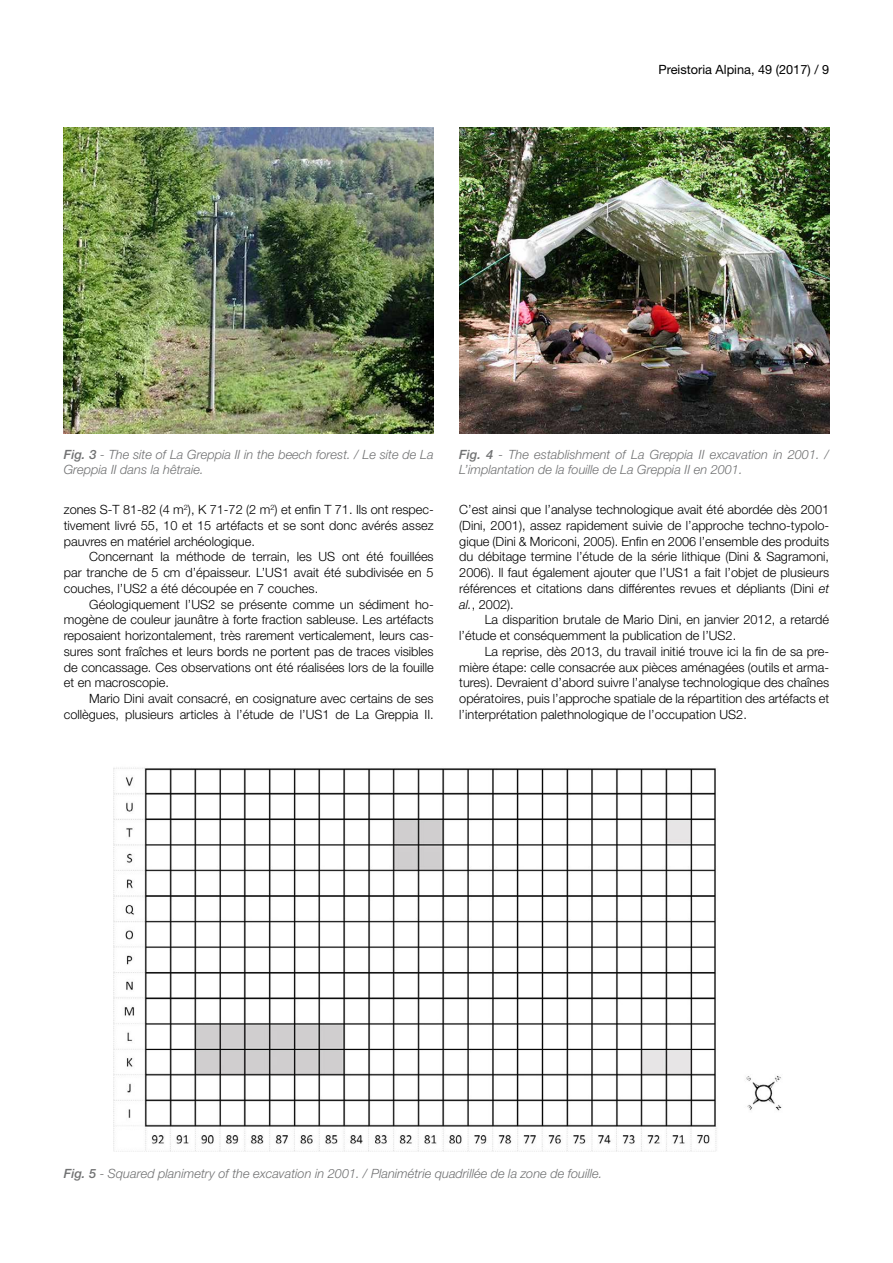
<style>
.page{position:relative;width:893px;height:1263px;background:#fff}
.page>*{position:absolute;margin:0;border:0;box-sizing:border-box;transform-origin:0 0}
.t1{font:300 12.75px/15.8px "Helvetica Neue";color:#000;text-align:justify}
.t2{font:italic 300 12.75px/15px "Helvetica Neue";color:#707172}
.t3{font:12.75px "Helvetica Neue";color:#000}
.s1{font-weight:500}
.s2{font-style:italic}
</style>
<div class="page">
<img style="left:64px;top:128px;width:370px;height:306px">
<img style="left:459px;top:128px;width:370px;height:306px">
<img style="left:114px;top:767px;width:668px;height:384px">
<p class="t3" style="left:658px;top:65px;width:172px">Preistoria Alpina, 49 (2017) / 9</p>
<p class="t2" style="left:64px;top:448px;width:371px"><span class="s1">Fig. 3</span> - The site of La Greppia II in the beech forest. / Le site de La<br>Greppia II dans la hêtraie.</p>
<p class="t2" style="left:459px;top:448px;width:371px"><span class="s1">Fig. 4</span> - The establishment of La Greppia II excavation in 2001. /<br>L’implantation de la fouille de La Greppia II en 2001.</p>
<p class="t1" style="left:64px;top:503px;width:371px">zones S-T 81-82 (4 m<sup>2</sup>), K 71-72 (2 m<sup>2</sup>) et enfin T 71. Ils ont respec&shy;tivement livré 55, 10 et 15 artéfacts et se sont donc avérés assez pauvres en matériel archéologique.</p>
<p class="t1" style="left:64px;top:550px;width:371px;text-indent:26px">Concernant la méthode de terrain, les US ont été fouillées par tranche de 5 cm d’épaisseur. L’US1 avait été subdivisée en 5 couches, l’US2 a été découpée en 7 couches.</p>
<p class="t1" style="left:64px;top:597px;width:371px;text-indent:26px">Géologiquement l’US2 se présente comme un sédiment ho&shy;mogène de couleur jaunâtre à forte fraction sableuse. Les artéfacts reposaient horizontalement, très rarement verticalement, leurs cas&shy;sures sont fraîches et leurs bords ne portent pas de traces visibles de concassage. Ces observations ont été réalisées lors de la fouille et en macroscopie.</p>
<p class="t1" style="left:64px;top:692px;width:371px;text-align:right">Mario Dini avait consacré, en cosignature avec certains de ses collègues, plusieurs articles à l’étude de l’US1 de La Greppia II.</p>
<p class="t1" style="left:459px;top:503px;width:371px">C’est ainsi que l’analyse technologique avait été abordée dès 2001 (Dini, 2001), assez rapidement suivie de l’approche techno-typolo&shy;gique (Dini &amp; Moriconi, 2005). Enfin en 2006 l’ensemble des produits du débitage termine l’étude de la série lithique (Dini &amp; Sagramoni, 2006). Il faut également ajouter que l’US1 a fait l’objet de plusieurs références et citations dans différentes revues et dépliants (Dini <span class="s2">et al.</span>, 2002).</p>
<p class="t1" style="left:459px;top:613px;width:371px;text-indent:26px">La disparition brutale de Mario Dini, en janvier 2012, a retardé l’étude et conséquemment la publication de l’US2.</p>
<p class="t1" style="left:459px;top:645px;width:371px;text-indent:26px">La reprise, dès 2013, du travail initié trouve ici la fin de sa pre&shy;mière étape: celle consacrée aux pièces aménagées (outils et arma&shy;tures). Devraient d’abord suivre l’analyse technologique des chaînes opératoires, puis l’approche spatiale de la répartition des artéfacts et l’interprétation palethnologique de l’occupation US2.</p>
<p class="t2" style="left:64px;top:1167px;width:540px"><span class="s1">Fig. 5</span> - Squared planimetry of the excavation in 2001. / Planimétrie quadrillée de la zone de fouille.</p>
</div>
